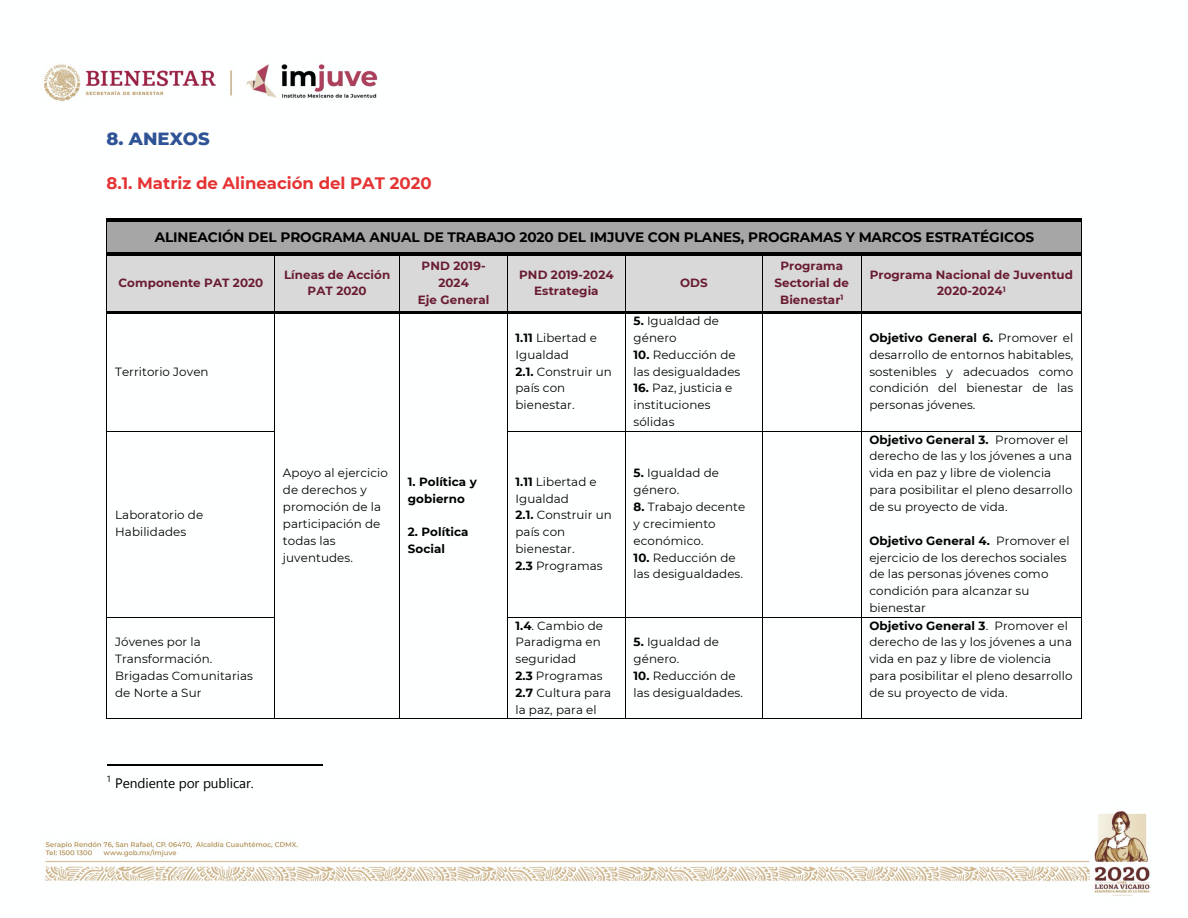
<style>
.page{position:relative;width:1188px;height:918px;background:#fff}
.page>*{position:absolute;margin:0;border:0;box-sizing:border-box;transform-origin:0 0}
.t1{font:800 18px "Montserrat";color:#2f5496}
.t2{font:700 16.5px "Montserrat";color:#e53333}
.t3{font:700 13.65px "Montserrat";letter-spacing:-.01em;color:#000}
.t4{font:13.65px "Nirmala UI";color:#000}
.t5{font:11.85px/16.8px "Montserrat";letter-spacing:.005em;color:#000}
.t6{font:700 11.85px/17px "Montserrat";letter-spacing:.005em;color:#691c32;text-align:center}
.t7{font:700 11.85px/17px "Montserrat";letter-spacing:.005em;color:#000}
.s1{font-weight:700}
</style>
<div class="page">
<img style="left:43px;top:64px;width:1107px;height:832px">
<div style="left:107px;top:223px;width:974px;height:29px;background:#a6a6a6"></div>
<hr style="left:107px;top:218px;width:974px;height:4px;background:#000">
<hr style="left:107px;top:222px;width:974px;height:1px;background:#a6a6a6">
<div style="left:107px;top:256px;width:168px;height:55px;background:#d9d9d9"></div>
<div style="left:275px;top:256px;width:124px;height:55px;background:#d9d9d9"></div>
<div style="left:400px;top:256px;width:107px;height:55px;background:#d9d9d9"></div>
<div style="left:508px;top:256px;width:117px;height:55px;background:#d9d9d9"></div>
<div style="left:626px;top:256px;width:136px;height:55px;background:#d9d9d9"></div>
<div style="left:763px;top:256px;width:98px;height:55px;background:#d9d9d9"></div>
<div style="left:862px;top:256px;width:219px;height:55px;background:#d9d9d9"></div>
<hr style="left:107px;top:252px;width:167px;height:4px;background:#000">
<svg style="left:274px;top:252px;width:4px;height:4px"></svg>
<hr style="left:278px;top:252px;width:121px;height:4px;background:#000">
<svg style="left:399px;top:252px;width:3px;height:4px"></svg>
<hr style="left:402px;top:252px;width:105px;height:4px;background:#000">
<svg style="left:507px;top:252px;width:3px;height:4px"></svg>
<hr style="left:510px;top:252px;width:115px;height:4px;background:#000">
<svg style="left:625px;top:252px;width:3px;height:4px"></svg>
<hr style="left:628px;top:252px;width:134px;height:4px;background:#000">
<svg style="left:762px;top:252px;width:3px;height:4px"></svg>
<hr style="left:765px;top:252px;width:96px;height:4px;background:#000">
<svg style="left:861px;top:252px;width:3px;height:4px"></svg>
<hr style="left:864px;top:252px;width:217px;height:4px;background:#000">
<svg style="left:1081px;top:218px;width:1px;height:38px"></svg>
<hr style="left:107px;top:256px;width:1px;height:55px;background:#000">
<hr style="left:274px;top:256px;width:1px;height:55px;background:#000">
<hr style="left:399px;top:256px;width:1px;height:55px;background:#000">
<hr style="left:507px;top:256px;width:1px;height:55px;background:#000">
<hr style="left:625px;top:256px;width:1px;height:55px;background:#000">
<hr style="left:762px;top:256px;width:1px;height:55px;background:#000">
<hr style="left:861px;top:256px;width:1px;height:55px;background:#000">
<hr style="left:1081px;top:256px;width:1px;height:55px;background:#000">
<hr style="left:107px;top:311px;width:167px;height:2px;background:#000">
<hr style="left:276px;top:311px;width:123px;height:2px;background:#000">
<hr style="left:401px;top:311px;width:106px;height:2px;background:#000">
<hr style="left:509px;top:311px;width:116px;height:2px;background:#000">
<hr style="left:627px;top:311px;width:135px;height:2px;background:#000">
<hr style="left:764px;top:311px;width:97px;height:2px;background:#000">
<hr style="left:863px;top:311px;width:218px;height:2px;background:#000">
<hr style="left:107px;top:313px;width:1px;height:118px;background:#000">
<hr style="left:274px;top:313px;width:1px;height:118px;background:#000">
<hr style="left:399px;top:313px;width:1px;height:118px;background:#000">
<hr style="left:507px;top:313px;width:1px;height:118px;background:#000">
<hr style="left:625px;top:313px;width:1px;height:118px;background:#000">
<hr style="left:762px;top:313px;width:1px;height:118px;background:#000">
<hr style="left:861px;top:313px;width:1px;height:118px;background:#000">
<hr style="left:1081px;top:313px;width:1px;height:118px;background:#000">
<hr style="left:107px;top:431px;width:167px;height:1px;background:#000">
<hr style="left:508px;top:431px;width:117px;height:1px;background:#000">
<hr style="left:626px;top:431px;width:136px;height:1px;background:#000">
<hr style="left:762px;top:431px;width:99px;height:1px;background:#000">
<hr style="left:861px;top:431px;width:220px;height:1px;background:#000">
<hr style="left:107px;top:432px;width:1px;height:185px;background:#000">
<hr style="left:274px;top:432px;width:1px;height:185px;background:#000">
<hr style="left:399px;top:432px;width:1px;height:185px;background:#000">
<hr style="left:507px;top:432px;width:1px;height:185px;background:#000">
<hr style="left:625px;top:432px;width:1px;height:185px;background:#000">
<hr style="left:762px;top:432px;width:1px;height:185px;background:#000">
<hr style="left:861px;top:432px;width:1px;height:185px;background:#000">
<hr style="left:1081px;top:432px;width:1px;height:185px;background:#000">
<hr style="left:107px;top:617px;width:167px;height:1px;background:#000">
<hr style="left:508px;top:617px;width:117px;height:1px;background:#000">
<hr style="left:626px;top:617px;width:136px;height:1px;background:#000">
<hr style="left:762px;top:617px;width:99px;height:1px;background:#000">
<hr style="left:861px;top:617px;width:220px;height:1px;background:#000">
<hr style="left:107px;top:618px;width:1px;height:101px;background:#000">
<hr style="left:107px;top:719px;width:167px;height:1px;background:#000">
<hr style="left:274px;top:618px;width:1px;height:101px;background:#000">
<hr style="left:275px;top:719px;width:124px;height:1px;background:#000">
<hr style="left:399px;top:618px;width:1px;height:101px;background:#000">
<hr style="left:400px;top:719px;width:107px;height:1px;background:#000">
<hr style="left:507px;top:618px;width:1px;height:101px;background:#000">
<hr style="left:508px;top:719px;width:117px;height:1px;background:#000">
<hr style="left:625px;top:618px;width:1px;height:101px;background:#000">
<hr style="left:626px;top:719px;width:136px;height:1px;background:#000">
<hr style="left:762px;top:618px;width:1px;height:101px;background:#000">
<hr style="left:762px;top:719px;width:99px;height:1px;background:#000">
<hr style="left:861px;top:618px;width:1px;height:101px;background:#000">
<hr style="left:861px;top:719px;width:220px;height:1px;background:#000">
<hr style="left:1081px;top:618px;width:1px;height:101px;background:#000">
<hr style="left:107px;top:764px;width:216px;height:1px;background:#000">
<h1 class="t1" style="left:107px;top:125px;width:105px">8. ANEXOS</h1>
<h2 class="t2" style="left:107px;top:172px;width:327px">8.1. Matriz de Alineación del PAT 2020</h2>
<p class="t3" style="left:155px;top:227px;width:881px">ALINEACIÓN DEL PROGRAMA ANUAL DE TRABAJO 2020 DEL IMJUVE CON PLANES, PROGRAMAS Y MARCOS ESTRATÉGICOS</p>
<p class="t6" style="left:119px;top:274px;width:146px">Componente PAT 2020</p>
<p class="t6" style="left:284px;top:266px;width:108px;line-height:16.5px">Líneas de Acción<br>PAT 2020</p>
<p class="t6" style="left:418px;top:257px;width:73px">PND 2019-<br>2024<br>Eje General</p>
<p class="t6" style="left:519px;top:266px;width:96px;line-height:16.5px">PND 2019-2024<br>Estrategia</p>
<p class="t6" style="left:680px;top:274px;width:29px">ODS</p>
<p class="t6" style="left:775px;top:257px;width:76px">Programa<br>Sectorial de<br>Bienestar<sup>1</sup></p>
<p class="t6" style="left:870px;top:266px;width:205px;line-height:16.5px">Programa Nacional de Juventud<br>2020-2024<sup>1</sup></p>
<p class="t5" style="left:115px;top:363px;width:95px">Territorio Joven</p>
<p class="t5" style="left:115px;top:506px;width:90px">Laboratorio de<br>Habilidades</p>
<p class="t5" style="left:283px;top:464px;width:106px">Apoyo al ejercicio de derechos y promoción de la participación de todas las juventudes.</p>
<p class="t7" style="left:408px;top:472px;width:70px">1. Política y gobierno</p>
<p class="t7" style="left:408px;top:523px;width:62px;line-height:16.5px">2. Política<br>Social</p>
<p class="t5" style="left:115px;top:633px;width:139px">Jóvenes por la<br>Transformación.<br>Brigadas Comunitarias de Norte a Sur</p>
<p class="t4" style="left:107px;top:772px;width:149px"><sup>!</sup> "#$%&amp;#$'#!()*!(+,-&amp;./*0</p>
<p class="t5" style="left:515px;top:329px;width:98px"><span class="s1">1.11</span> Libertad e<br>Igualdad<br><span class="s1">2.1.</span> Construir un país con bienestar.</p>
<p class="t5" style="left:634px;top:312px;width:87px"><span class="s1">5.</span> Igualdad de género</p>
<p class="t5" style="left:634px;top:346px;width:108px"><span class="s1">10.</span> Reducción de las desigualdades</p>
<p class="t5" style="left:634px;top:379px;width:100px"><span class="s1">16.</span> Paz, justicia e instituciones sólidas</p>
<p class="t5" style="left:516px;top:473px;width:98px"><span class="s1">1.11</span> Libertad e<br>Igualdad<br><span class="s1">2.1.</span> Construir un país con bienestar.<br><span class="s1">2.3</span> Programas</p>
<p class="t5" style="left:634px;top:464px;width:87px"><span class="s1">5.</span> Igualdad de género.</p>
<p class="t5" style="left:634px;top:498px;width:113px"><span class="s1">8.</span> Trabajo decente y crecimiento económico.</p>
<p class="t5" style="left:634px;top:549px;width:111px"><span class="s1">10.</span> Reducción de las desigualdades.</p>
<p class="t5" style="left:516px;top:617px;width:97px"><span class="s1">1.4</span>. Cambio de<br>Paradigma en seguridad<br><span class="s1">2.3</span> Programas<br><span class="s1">2.7</span> Cultura para la paz, para el</p>
<p class="t5" style="left:634px;top:633px;width:87px"><span class="s1">5.</span> Igualdad de género.</p>
<p class="t5" style="left:634px;top:667px;width:111px"><span class="s1">10.</span> Reducción de las desigualdades.</p>
<p class="t5" style="left:869px;top:329px;width:206px;text-align:justify"><span class="s1">Objetivo General 6.</span> Promover el desarrollo de entornos habitables, sostenibles y adecuados como condición del bienestar de las personas jóvenes.</p>
<p class="t5" style="left:869px;top:431px;width:205px"><span class="s1">Objetivo General 3.</span> Promover el derecho de las y los jóvenes a una vida en paz y libre de violencia para posibilitar el pleno desarrollo de su proyecto de vida.</p>
<p class="t5" style="left:869px;top:532px;width:202px"><span class="s1">Objetivo General 4.</span> Promover el ejercicio de los derechos sociales de las personas jóvenes como condición para alcanzar su bienestar</p>
<p class="t5" style="left:869px;top:617px;width:205px"><span class="s1">Objetivo General 3</span>. Promover el derecho de las y los jóvenes a una vida en paz y libre de violencia para posibilitar el pleno desarrollo de su proyecto de vida.</p>
</div>
